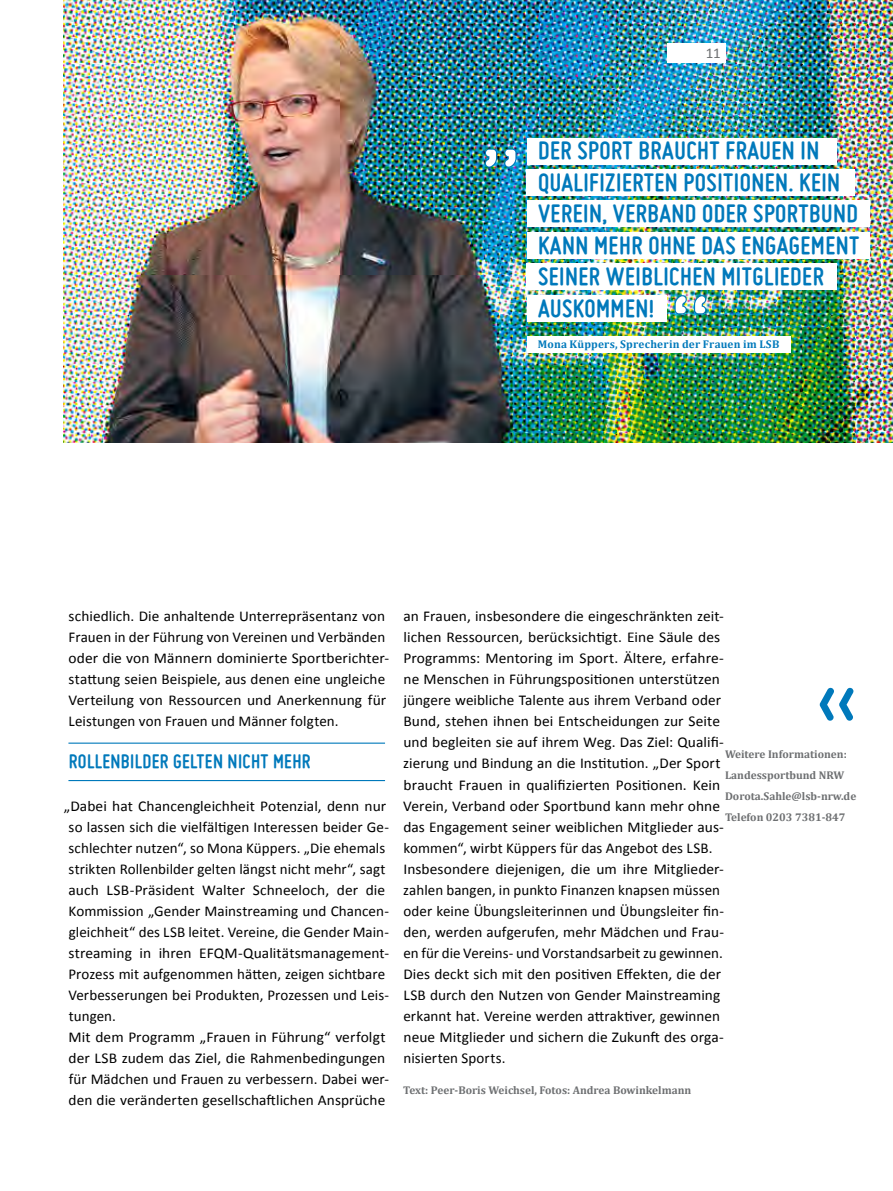
<style>
.page{position:relative;width:893px;height:1191px;background:#fff}
.page>*{position:absolute;margin:0;border:0;box-sizing:border-box;transform-origin:0 0}
.t1{font:108px "Miso";color:#fff}
.t2{font:108px "Miso";color:#0079bb}
.t3{font:700 27px/31.5px "Miso";letter-spacing:.015em;color:#0079bb}
.t4{font:700 21px "Miso";letter-spacing:.015em;color:#0079bb}
.t5{font:15px/21px "Calibri";letter-spacing:.005em;color:#000}
.t6{font:15px "Calibri";color:#6d6f71}
.t7{font:700 11.25px/21px "Cambria";color:#6d6f71}
.t8{font:700 11.25px "Cambria";letter-spacing:.02em;color:#0079bb}
</style>
<div class="page">
<img style="left:64px;top:0;width:829px;height:443px">
<div style="left:527px;top:138px;width:309px;height:26px;background:#fff"></div>
<div style="left:527px;top:336px;width:264px;height:17px;background:#fff"></div>
<div style="left:527px;top:169px;width:328px;height:27px;background:#fff"></div>
<div style="left:527px;top:201px;width:343px;height:26px;background:#fff"></div>
<div style="left:527px;top:232px;width:343px;height:27px;background:#fff"></div>
<div style="left:527px;top:264px;width:310px;height:26px;background:#fff"></div>
<div style="left:527px;top:295px;width:139px;height:26px;background:#fff"></div>
<svg style="left:484px;top:147px;width:34px;height:20px"></svg>
<svg style="left:673px;top:296px;width:34px;height:19px"></svg>
<hr style="left:68px;top:742px;width:317px;height:1px;background:#0079bb">
<hr style="left:68px;top:780px;width:317px;height:1px;background:#0079bb">
<div style="left:666px;top:44px;width:59px;height:19px;background:#fff"></div>
<p class="t6" style="left:706px;top:44px;width:17px">11</p>
<h1 class="t1" style="left:481px;top:124px;width:42px">”</h1>
<h2 class="t3" style="left:538px;top:134px;width:323px">DER SPORT BRAUCHT FRAUEN IN<br>QUALIFIZIERTEN POSITIONEN. KEIN<br>VEREIN, VERBAND ODER SPORTBUND<br>KANN MEHR OHNE DAS ENGAGEMENT<br>SEINER WEIBLICHEN MITGLIEDER<br>AUSKOMMEN!</h2>
<p class="t8" style="left:538px;top:337px;width:243px">Mona Küppers, Sprecherin der Frauen im LSB</p>
<h1 class="t1" style="left:670px;top:271px;width:42px">“</h1>
<p class="t5" style="left:68px;top:605px;width:322px">schiedlich. Die anhaltende Unterrepräsentanz von Frauen in der Führung von Vereinen und Verbänden oder die von Männern dominierte Sportberichter&shy;stattung seien Beispiele, aus denen eine ungleiche Verteilung von Ressourcen und Anerkennung für Leistungen von Frauen und Männer folgten.</p>
<h3 class="t4" style="left:69px;top:750px;width:243px">ROLLENBILDER GELTEN NICHT MEHR</h3>
<p class="t5" style="left:68px;top:794px;width:322px;text-indent:-5px">„Dabei hat Chancengleichheit Potenzial, denn nur so lassen sich die vielfältigen Interessen beider Ge&shy;schlechter nutzen“, so Mona Küppers. „Die ehemals strikten Rollenbilder gelten längst nicht mehr“, sagt auch LSB-Präsident Walter Schneeloch, der die Kommission „Gender Mainstreaming und Chancen&shy;gleichheit“ des LSB leitet. Vereine, die Gender Main&shy;streaming in ihren EFQM-Qualitätsmanagement-Prozess mit aufgenommen hätten, zeigen sichtbare Verbesserungen bei Produkten, Prozessen und Leis&shy;tungen.<br>Mit dem Programm „Frauen in Führung“ verfolgt der LSB zudem das Ziel, die Rahmenbedingungen für Mädchen und Frauen zu verbessern. Dabei wer&shy;den die veränderten gesellschaftlichen Ansprüche</p>
<p class="t5" style="left:403px;top:605px;width:322px">an Frauen, insbesondere die eingeschränkten zeit&shy;lichen Ressourcen, berücksichtigt. Eine Säule des Programms: Mentoring im Sport. Ältere, erfahre&shy;ne Menschen in Führungspositionen unterstützen jüngere weibliche Talente aus ihrem Verband oder Bund, stehen ihnen bei Entscheidungen zur Seite und begleiten sie auf ihrem Weg. Das Ziel: Qualifi&shy;zierung und Bindung an die Institution. „Der Sport braucht Frauen in qualifizierten Positionen. Kein Verein, Verband oder Sportbund kann mehr ohne das Engagement seiner weiblichen Mitglieder aus&shy;kommen“, wirbt Küppers für das Angebot des LSB.<br>Insbesondere diejenigen, die um ihre Mitglieder&shy;zahlen bangen, in punkto Finanzen knapsen müssen oder keine Übungsleiterinnen und Übungsleiter fin&shy;den, werden aufgerufen, mehr Mädchen und Frau&shy;en für die Vereins- und Vorstandsarbeit zu gewinnen.<br>Dies deckt sich mit den positiven Effekten, die der LSB durch den Nutzen von Gender Mainstreaming erkannt hat. Vereine werden attraktiver, gewinnen neue Mitglieder und sichern die Zukunft des orga&shy;nisierten Sports.</p>
<p class="t7" style="left:403px;top:1079px;width:289px">Text: Peer-Boris Weichsel, Fotos: Andrea Bowinkelmann</p>
<h1 class="t2" style="left:860px;top:767px;width:47px;rotate:-180deg">»</h1>
<p class="t7" style="left:725px;top:743px;width:133px">Weitere Informationen:<br>Landessportbund NRW<br>Dorota.Sahle@lsb-nrw.de<br>Telefon 0203 7381-847</p>
</div>
